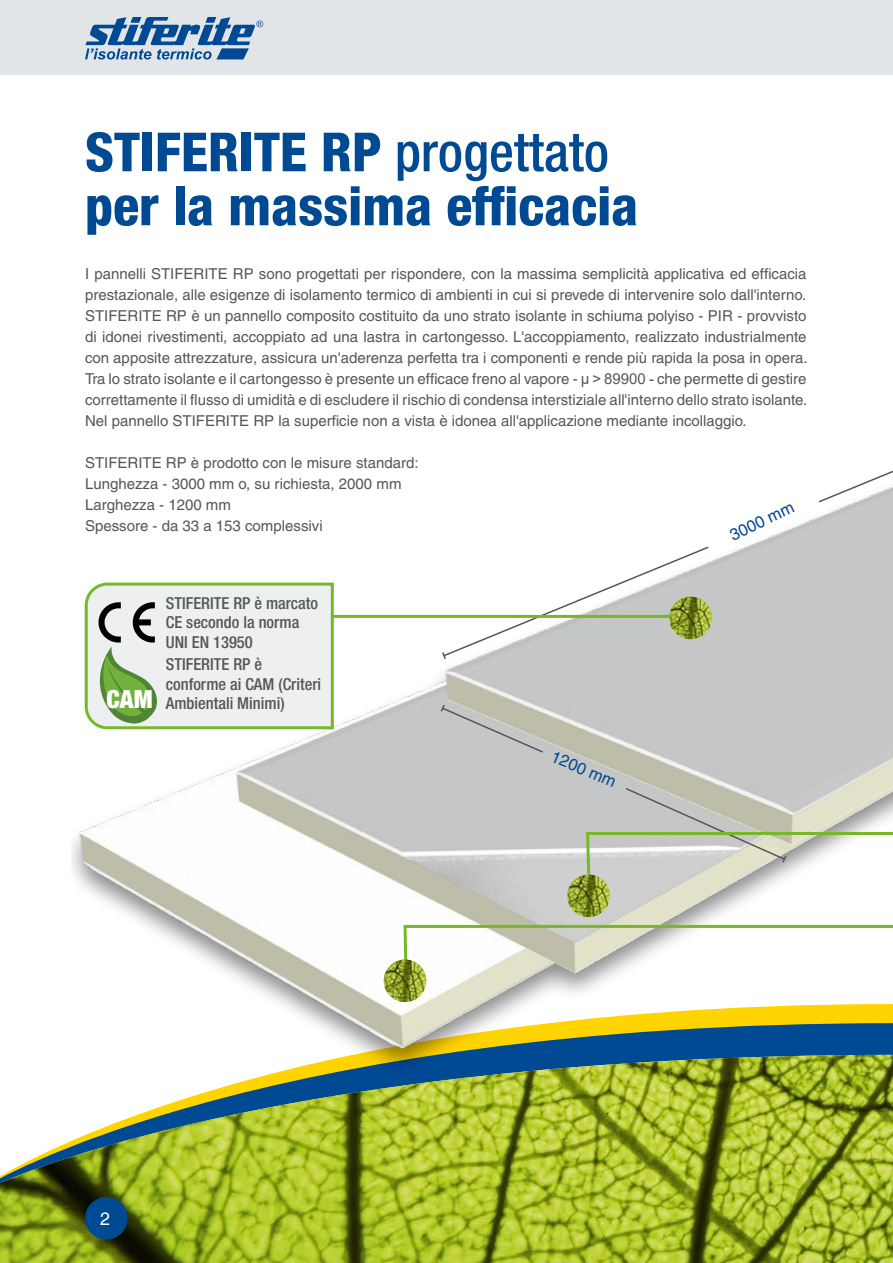
<style>
.page{position:relative;width:893px;height:1263px;background:#fff}
.page>*{position:absolute;margin:0;border:0;box-sizing:border-box;transform-origin:0 0}
.t1{font:800 condensed 54px/54px "Helvetica Neue";color:#004993}
.t2{font:900 condensed 24.9px "Helvetica Neue";color:#fff}
.t3{font:18px "Helvetica";color:#fff}
.t4{font:500 condensed 16.5px/19.5px "Helvetica Neue";color:#565656}
.t5{font:16.5px "Helvetica";color:#004993}
.t6{font:15px/21px "Helvetica";color:#565656;text-align:justify}
.s1{font-weight:500}
.s2{font-family:"Arial"}
</style>
<div class="page">
<div style="left:0;top:0;width:893px;height:74px;background:#e1e5e8"></div>
<svg style="left:85px;top:17px;width:178px;height:43px"></svg>
<img style="left:0;top:1074px;width:893px;height:189px">
<div style="left:85px;top:1197px;width:43px;height:42px;background:#004993;border-radius:50%"></div>
<img style="left:71px;top:614px;width:822px;height:460px">
<svg style="left:442px;top:470px;width:451px;height:188px"></svg>
<svg style="left:441px;top:651px;width:6px;height:10px"></svg>
<svg style="left:705px;top:489px;width:116px;height:68px"></svg>
<svg style="left:439px;top:703px;width:106px;height:51px"></svg>
<img style="left:567px;top:874px;width:43px;height:43px;border-radius:21px">
<svg style="left:402px;top:923px;width:491px;height:48px"></svg>
<img style="left:384px;top:959px;width:42px;height:43px;border-radius:21px">
<svg style="left:584px;top:787px;width:309px;height:89px"></svg>
<hr style="left:272px;top:615px;width:403px;height:3px;background:#76b828">
<img style="left:669px;top:597px;width:43px;height:42px;border-radius:21px">
<svg style="left:83px;top:582px;width:252px;height:149px"></svg>
<h1 class="t1" style="left:85px;top:124px;width:555px">STIFERITE RP <span class="s1">progettato </span>per la massima efficacia</h1>
<p class="t6" style="left:85px;top:263px;width:724px">I pannelli STIFERITE RP sono progettati per rispondere, con la massima semplicità applicativa ed efficacia prestazionale, alle esigenze di isolamento termico di ambienti in cui si prevede di intervenire solo dall'interno.<br>STIFERITE RP è un pannello composito costituito da uno strato isolante in schiuma polyiso - PIR - provvisto di idonei rivestimenti, accoppiato ad una lastra in cartongesso. L'accoppiamento, realizzato industrialmente con apposite attrezzature, assicura un'aderenza perfetta tra i componenti e rende più rapida la posa in opera.<br>Tra lo strato isolante e il cartongesso è presente un efficace freno al vapore - <span class="s2">μ &gt; 89900 -</span> che permette di gestire correttamente il flusso di umidità e di escludere il rischio di condensa interstiziale all'interno dello strato isolante.<br>Nel pannello STIFERITE RP la superficie non a vista è idonea all'applicazione mediante incollaggio.</p>
<p class="t6" style="left:85px;top:452px;width:335px;text-align:left">STIFERITE RP è prodotto con le misure standard:<br>Lunghezza - 3000 mm o, su richiesta, 2000 mm Larghezza - 1200 mm<br>Spessore - da 33 a 153 complessivi</p>
<p class="t5" style="left:727px;top:527px;width:70px;rotate:-25deg">3000 mm</p>
<h2 class="t2" style="left:106px;top:683px;width:48px">CAM</h2>
<p class="t4" style="left:166px;top:593px;width:154px">STIFERITE RP è marcato<br>CE secondo la norma<br>UNI EN 13950</p>
<p class="t4" style="left:166px;top:654px;width:157px">STIFERITE RP è conforme ai CAM (Criteri<br>Ambientali Minimi)</p>
<p class="t3" style="left:100px;top:1208px;width:12px">2</p>
<p class="t5" style="left:556px;top:747px;width:70px;rotate:23deg">1200 mm</p>
</div>
